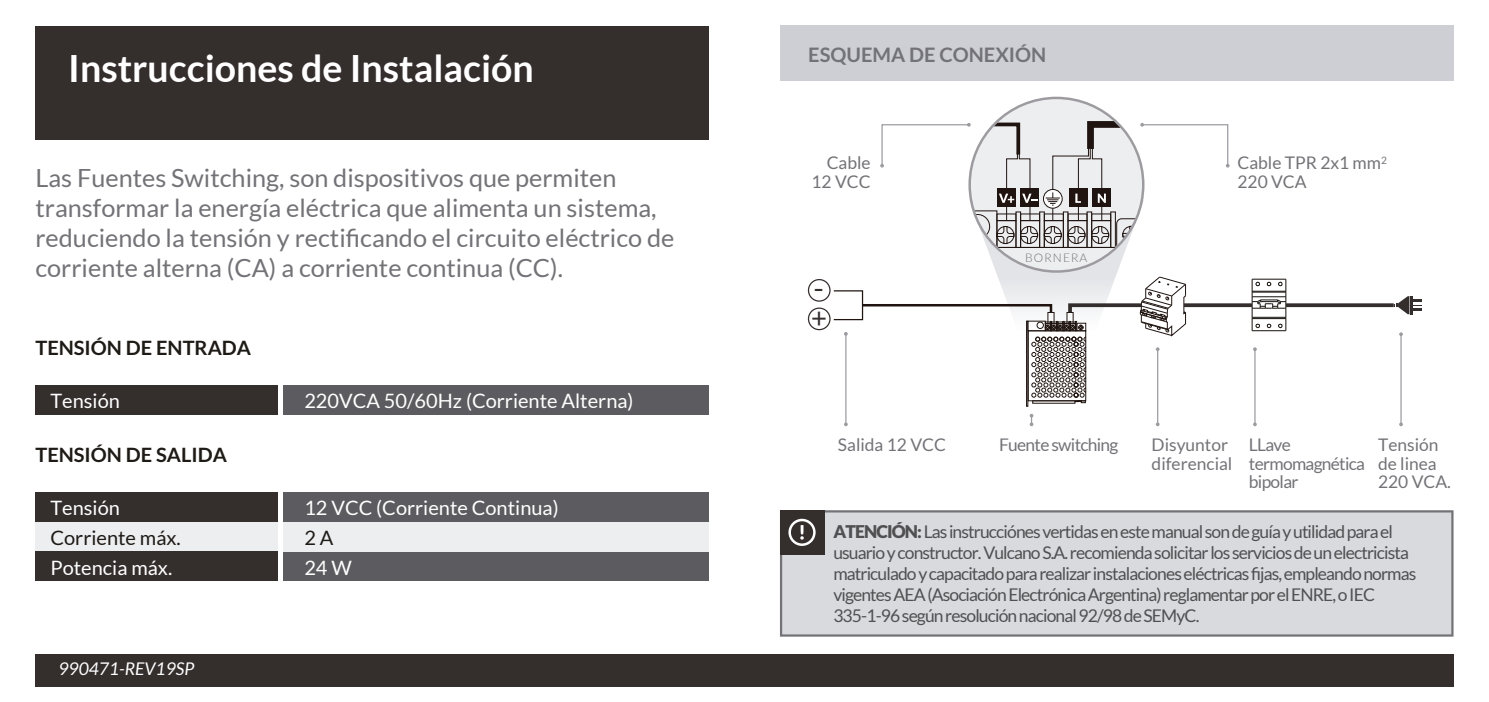
<style>
.page{position:relative;width:1489px;height:702px;background:#fff}
.page>*{position:absolute;margin:0;border:0;box-sizing:border-box;transform-origin:0 0}
.t1{font:700 37.5px "Lato";color:#fff}
.t2{font:30px "Lato";color:#342e2d}
.t3{font:27.5px "Lato";color:#342e2d}
.t4{font:25px/30px "Lato";color:#737277}
.t5{font:700 20px "Lato";color:#737277}
.t6{font:19.75px "Lato";color:#fff}
.t7{font:700 19.75px "Lato";color:#1e1a16}
.t8{font:19.75px "Lato";color:#1e1a16}
.t9{font:17.5px/21px "Lato";letter-spacing:-.05em;color:#504f51}
.t10{font:17.5px/18.5px "Lato";color:#737277}
.t11{font:17.5px/18.5px "Lato";letter-spacing:-.04em;color:#737277}
.t12{font:italic 17.5px "Lato";color:#fff}
.t13{font:300 12px "Lato";letter-spacing:.1em;color:#737277}
.s1{font-weight:900}
</style>
<div class="page">
<div style="left:35px;top:653px;width:1418px;height:33px;background:#342e2d"></div>
<div style="left:1026px;top:321px;width:2px;height:85px;border:1px solid #1f1410"></div>
<svg style="left:1393px;top:296px;width:28px;height:18px"></svg>
<hr style="left:845px;top:334px;width:1px;height:90px;background:#9d9ba0">
<hr style="left:1400px;top:334px;width:1px;height:90px;background:#9d9ba0">
<svg style="left:1029px;top:414px;width:4px;height:12px"></svg>
<hr style="left:1156px;top:349px;width:2px;height:75px;background:#9d9ba0">
<hr style="left:1254px;top:349px;width:1px;height:75px;background:#9d9ba0">
<svg style="left:1251px;top:279px;width:35px;height:52px"></svg>
<svg style="left:1229px;top:303px;width:22px;height:4px"></svg>
<svg style="left:1285px;top:303px;width:108px;height:4px"></svg>
<div style="left:780px;top:26px;width:673px;height:55px;background:#cecfd4"></div>
<div style="left:35px;top:26px;width:674px;height:113px;background:#342e2d"></div>
<div style="left:35px;top:385px;width:243px;height:30px;background:#342e2d"></div>
<div style="left:35px;top:492px;width:243px;height:30px;background:#342e2d"></div>
<div style="left:35px;top:522px;width:243px;height:29px;background:#edeef0"></div>
<div style="left:283px;top:385px;width:426px;height:30px;background:#5c5b5f"></div>
<div style="left:35px;top:551px;width:243px;height:30px;background:#342e2d"></div>
<div style="left:283px;top:551px;width:426px;height:30px;background:#5c5b5f"></div>
<div style="left:283px;top:492px;width:426px;height:30px;background:#5c5b5f"></div>
<div style="left:283px;top:522px;width:426px;height:29px;background:#edeef0"></div>
<div style="left:780px;top:510px;width:673px;height:126px;background:#d8dade"></div>
<div style="left:780px;top:510px;width:44px;height:44px;background:#342e2d"></div>
<svg style="left:788px;top:518px;width:27px;height:28px"></svg>
<svg style="left:859px;top:97px;width:370px;height:306px"></svg>
<div style="left:833px;top:290px;width:30px;height:30px;border:1px solid #1f1410"></div>
<div style="left:807px;top:307px;width:23px;height:23px;border:1px solid #342e2d;border-radius:50%"></div>
<div style="left:807px;top:279px;width:23px;height:23px;border:1px solid #342e2d;border-radius:50%"></div>
<h1 class="t1" style="left:68px;top:46px;width:467px">Instrucciones de Instalación</h1>
<h3 class="t4" style="left:35px;top:163px;width:640px">Las Fuentes Switching, son dispositivos que permiten transformar la energía eléctrica que alimenta un sistema, reduciendo la tensión y rectificando el circuito eléctrico de corriente alterna (CA) a corriente continua (CC).</h3>
<p class="t7" style="left:35px;top:336px;width:217px">TENSIÓN DE ENTRADA</p>
<p class="t6" style="left:50px;top:390px;width:71px">Tensión</p>
<p class="t6" style="left:304px;top:390px;width:331px">220VCA 50/60Hz (Corriente Alterna)</p>
<p class="t7" style="left:35px;top:443px;width:193px">TENSIÓN DE SALIDA</p>
<p class="t6" style="left:50px;top:497px;width:71px">Tensión</p>
<p class="t6" style="left:304px;top:497px;width:256px">12 VCC (Corriente Continua)</p>
<p class="t8" style="left:50px;top:527px;width:132px">Corriente máx.</p>
<p class="t8" style="left:304px;top:527px;width:31px">2 A</p>
<p class="t6" style="left:50px;top:556px;width:123px">Potencia máx.</p>
<p class="t6" style="left:304px;top:556px;width:49px">24 W</p>
<p class="t12" style="left:58px;top:659px;width:137px">990471-REV19SP</p>
<p class="t5" style="left:808px;top:43px;width:239px">ESQUEMA DE CONEXIÓN</p>
<p class="t10" style="left:811px;top:154px;width:61px;text-align:right">Cable<br>12 VCC</p>
<p class="t10" style="left:1237px;top:154px;width:151px">Cable TPR 2x1 mm<sup>2<br></sup>220 VCA</p>
<h2 class="t2" style="left:813px;top:271px;width:12px">-</h2>
<h3 class="t3" style="left:811px;top:303px;width:17px">+</h3>
<p class="t13" style="left:1024px;top:249px;width:64px">BORNERA</p>
<p class="t10" style="left:838px;top:435px;width:109px">Salida 12 VCC</p>
<p class="t10" style="left:1377px;top:435px;width:74px">Tensión de linea<br>220 VCA.</p>
<p class="t11" style="left:999px;top:435px;width:121px">Fuente switching</p>
<p class="t10" style="left:1151px;top:435px;width:82px">Disyuntor diferencial</p>
<p class="t11" style="left:1248px;top:435px;width:118px">LLave termomagnética bipolar</p>
<p class="t9" style="left:833px;top:520px;width:584px"><span class="s1">ATENCIÓN:</span> Las instrucciónes vertidas en este manual son de guía y utilidad para el usuario y constructor. Vulcano S.A. recomienda solicitar los servicios de un electricista matriculado y capacitado para realizar instalaciones eléctricas fijas, empleando normas vigentes AEA (Asociación Electrónica Argentina) reglamentar por el ENRE, o IEC 335-1-96 según resolución nacional 92/98 de SEMyC.</p>
</div>
